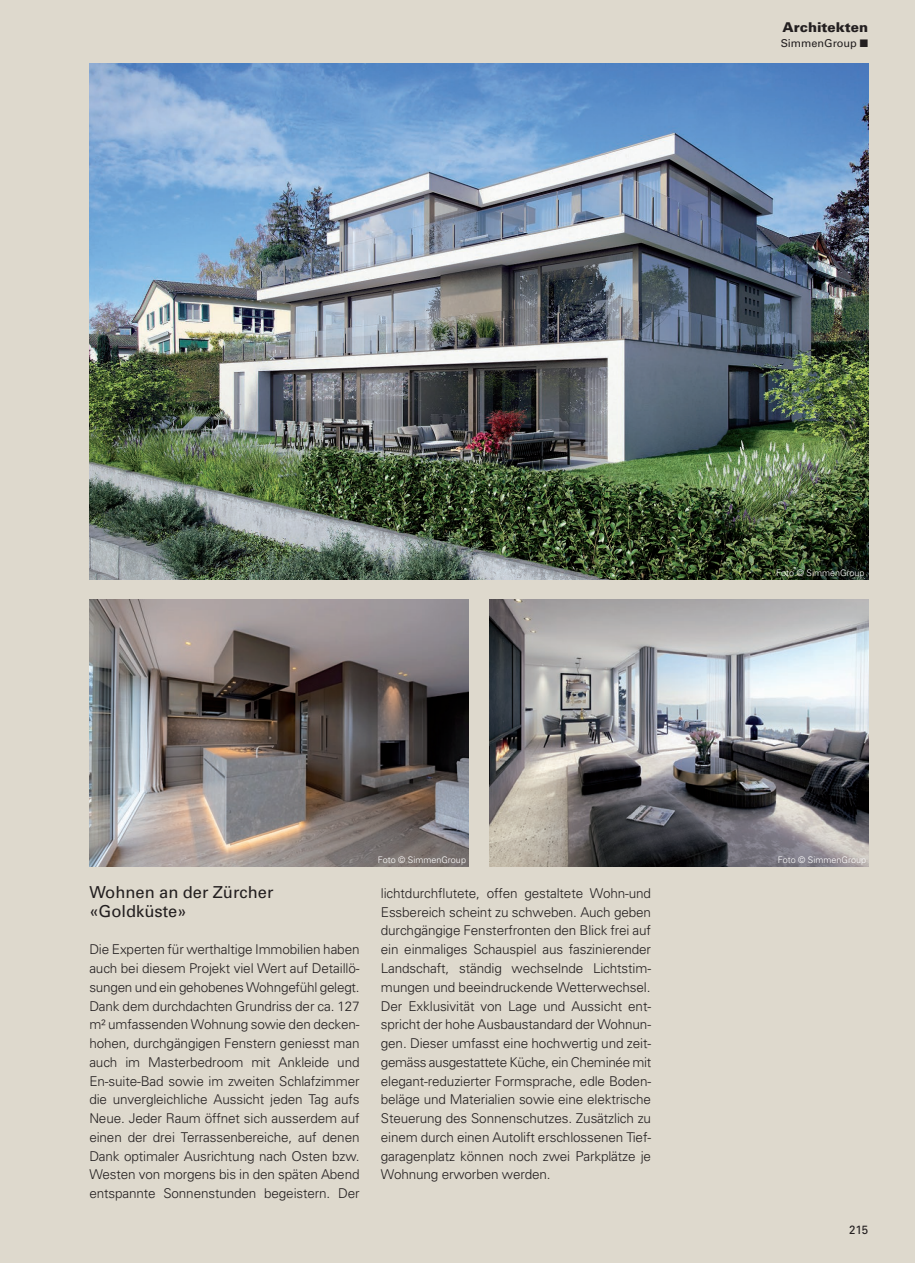
<style>
.page{position:relative;width:915px;height:1263px;background:#fff}
.page>*{position:absolute;margin:0;border:0;box-sizing:border-box;transform-origin:0 0}
.t1{font:16.5px/18.8px "Univers";color:#231f20}
.t2{font:300 13.5px/18.8px "Univers";letter-spacing:-.01em;color:#231f20;text-align:justify}
.t3{font:900 13.5px "Univers";color:#231f20}
.t4{font:12px "Univers";color:#231f20;scale:.95 1}
.t5{font:10.8px "Univers";color:#231f20}
.t6{font:300 9px "Univers";color:#fff}
</style>
<div class="page">
<div style="left:0;top:0;width:914px;height:1263px;background:#ded9cd"></div>
<img style="left:89px;top:600px;width:379px;height:267px">
<img style="left:89px;top:64px;width:778px;height:516px">
<img style="left:489px;top:600px;width:378px;height:267px">
<p class="t3" style="left:782px;top:19px;width:87px">Architekten</p>
<p class="t5" style="left:780px;top:36px;width:89px">SimmenGroup ■</p>
<p class="t1" style="left:89px;top:883px;width:185px">Wohnen an der Zürcher «Goldküste»</p>
<p class="t2" style="left:89px;top:940px;width:272px">Die Experten für werthaltige Immobilien haben auch bei diesem Projekt viel Wert auf Detaillö&shy;sungen und ein gehobenes Wohngefühl gelegt.<br>Dank dem durchdachten Grundriss der ca. 127 m² umfassenden Wohnung sowie den decken&shy;hohen, durchgängigen Fenstern geniesst man auch im Masterbedroom mit Ankleide und En-suite-Bad sowie im zweiten Schlafzimmer die unvergleichliche Aussicht jeden Tag aufs Neue. Jeder Raum öffnet sich ausserdem auf einen der drei Terrassenbereiche, auf denen Dank optimaler Ausrichtung nach Osten bzw.<br>Westen von morgens bis in den späten Abend entspannte Sonnenstunden begeistern. Der</p>
<p class="t6" style="left:377px;top:854px;width:90px">Foto © SimmenGroup</p>
<p class="t2" style="left:381px;top:883px;width:272px">lichtdurchflutete, offen gestaltete Wohn-und Essbereich scheint zu schweben. Auch geben durchgängige Fensterfronten den Blick frei auf ein einmaliges Schauspiel aus faszinierender Landschaft, ständig wechselnde Lichtstim&shy;mungen und beeindruckende Wetterwechsel.<br>Der Exklusivität von Lage und Aussicht ent&shy;spricht der hohe Ausbaustandard der Wohnun&shy;gen. Dieser umfasst eine hochwertig und zeit&shy;gemäss ausgestattete Küche, ein Cheminée mit elegant-reduzierter Formsprache, edle Boden&shy;beläge und Materialien sowie eine elektrische Steuerung des Sonnenschutzes. Zusätzlich zu einem durch einen Autolift erschlossenen Tief&shy;garagenplatz können noch zwei Parkplätze je Wohnung erworben werden.</p>
<p class="t6" style="left:776px;top:567px;width:90px">Foto © SimmenGroup</p>
<p class="t6" style="left:777px;top:854px;width:90px">Foto © SimmenGroup</p>
<p class="t4" style="left:848px;top:1223px;width:22px">215</p>
</div>
